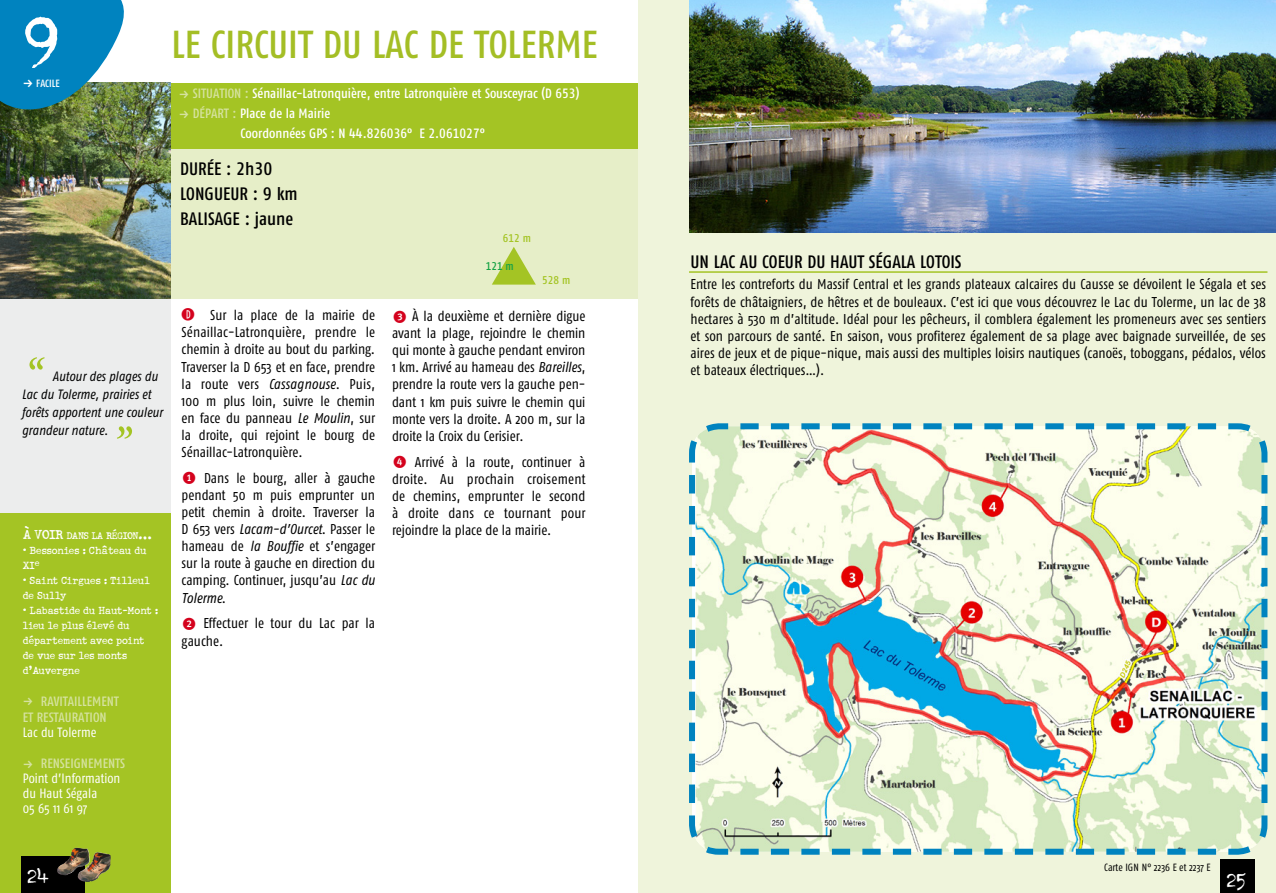
<style>
.page{position:relative;width:1276px;height:893px;background:#fff}
.page>*{position:absolute;margin:0;border:0;box-sizing:border-box;transform-origin:0 0}
.t1{font:72px "Schmutz ICG Cleaned";color:#fff}
.t2{font:italic 54px "Adobe Caslon";color:#a4c424}
.t3{font:39px "Fago Co Med Tf";color:#a4be25}
.t4{font:21px "Schmutz ICG Cleaned";color:#fff}
.t5{font:18px/25.2px "Fago Co Med Tf";color:#000}
.t6{font:14.25px/17.1px "Fago Co";color:#000;text-align:justify}
.t7{font:13.5px "Fago Co Med Tf";color:#fff}
.t8{font:italic 13.5px/18px "Fago Co";color:#000}
.t9{font:13.5px/15px "Fago Co";color:#fff}
.t10{font:13.5px/16px "Fago Co Med Tf";color:#d5e29f}
.t11{font:12px/15px "Schmutz ICG Cleaned";color:#fff}
.t12{font:11.25px "Schmutz ICG Cleaned";letter-spacing:-.055em;color:#fff}
.t13{font:11.25px "Fago Co Med Tf";color:#a4c424}
.t14{font:11.25px "Fago Co Med Tf";color:#17a345}
.t15{font:10.5px "Fago Co";color:#000}
.t16{font:10.5px "Fago Co Med Tf";color:#fff}
.s1{font-family:"Dingbests";font-size:13.5px}
.s2{font-size:15px}
.s3{font-family:"Dingbests"}
.s4{font-family:"Dingbests";color:#d5e29f}
.s5{color:#d5e29f}
.s6{font-family:"KG Counting Stars";font-size:18px;color:#d4021d}
.s7{font-style:italic}
.s8{font-family:"Dingbests";font-size:18px;color:#d4021d}
</style>
<div class="page">
<div style="left:638px;top:0;width:638px;height:893px;background:#eff4db"></div>
<div style="left:0;top:85px;width:638px;height:214px;background:#e6eec8"></div>
<div style="left:0;top:277px;width:170px;height:442px;background:#eceded"></div>
<svg style="left:689px;top:423px;width:579px;height:432px;background:#d3e0d0"></svg>
<div style="left:0;top:513px;width:170px;height:380px;background:#a4c424"></div>
<svg style="left:21px;top:857px;width:64px;height:36px;background:#13100d"></svg>
<img style="left:63px;top:848px;width:13px;height:16px">
<div style="left:170px;top:83px;width:468px;height:66px;background:#a4c424"></div>
<div style="left:1220px;top:860px;width:34px;height:33px;background:#000"></div>
<img style="left:0;top:83px;width:170px;height:216px">
<img style="left:0;top:0;width:157px;height:125px">
<hr style="left:689px;top:271px;width:578px;height:2px;background:#a4c424">
<img style="left:689px;top:0;width:587px;height:233px">
<h1 class="t1" style="left:23px;top:0;width:35px">9</h1>
<p class="t16" style="left:23px;top:77px;width:38px"><span class="s1">f</span> FACILE</p>
<h2 class="t2" style="left:22px;top:347px;width:19px">“</h2>
<p class="t8" style="left:22px;top:367px;width:142px;text-indent:31px">Autour des plages du<br>Lac du Tolerme, prairies et forêts apportent une couleur grandeur nature.</p>
<h2 class="t2" style="left:111px;top:416px;width:19px">”</h2>
<p class="t12" style="left:23px;top:530px;width:131px"><span class="s2">À</span> <span class="s2">VOIR</span> DANS LA RÉGION<span class="s2">…</span></p>
<p class="t11" style="left:23px;top:543px;width:125px">• Bessonies : Château du<br>XI<sup>e</sup></p>
<p class="t11" style="left:23px;top:573px;width:129px">• Saint Cirgues : Tilleul de Sully</p>
<p class="t11" style="left:23px;top:603px;width:137px">• Labastide du Haut-Mont : lieu le plus élevé du département avec point de vue sur les monts d’Auvergne</p>
<p class="t10" style="left:23px;top:693px;width:98px"><span class="s3">f</span> RAVITAILLEMENT<br>ET RESTAURATION</p>
<p class="t9" style="left:23px;top:724px;width:75px">Lac du Tolerme</p>
<p class="t10" style="left:23px;top:755px;width:104px"><span class="s3">f</span> RENSEIGNEMENTS</p>
<p class="t9" style="left:23px;top:770px;width:99px">Point d’Information du Haut Ségala<br>05 65 11 61 97</p>
<h3 class="t3" style="left:172px;top:21px;width:427px">LE CIRCUIT DU LAC DE TOLERME</h3>
<p class="t7" style="left:179px;top:85px;width:402px"><span class="s4">f</span> <span class="s5">SITUATION :</span> Sénaillac-Latronquière, entre Latronquière et Sousceyrac (D 653)</p>
<p class="t7" style="left:179px;top:106px;width:153px"><span class="s4">f</span> <span class="s5">DÉPART :</span> Place de la Mairie</p>
<p class="t7" style="left:240px;top:126px;width:246px">Coordonnées GPS : N 44.826036° E 2.061027°</p>
<p class="t5" style="left:180px;top:156px;width:119px">DURÉE : 2h30<br>LONGUEUR : 9 km<br>BALISAGE : jaune</p>
<p class="t6" style="left:182px;top:307px;width:195px"><span class="s6">D</span> Sur la place de la mairie de Sénaillac-Latronquière, prendre le chemin à droite au bout du parking.<br>Traverser la D 653 et en face, prendre la route vers <span class="s7">Cassagnouse</span>. Puis, 100 m plus loin, suivre le chemin en face du panneau <span class="s7">Le Moulin</span>, sur la droite, qui rejoint le bourg de Sénaillac-Latronquière.</p>
<p class="t6" style="left:182px;top:469px;width:195px"><span class="s8">1</span> Dans le bourg, aller à gauche pendant 50 m puis emprunter un petit chemin à droite. Traverser la D 653 vers <span class="s7">Lacam-d’Ourcet</span>. Passer le hameau de <span class="s7">la Bouffie</span> et s’engager sur la route à gauche en direction du camping. Continuer, jusqu’au <span class="s7">Lac du Tolerme</span>.</p>
<p class="t6" style="left:182px;top:615px;width:195px"><span class="s8">2</span> Effectuer le tour du Lac par la gauche.</p>
<p class="t13" style="left:503px;top:231px;width:29px">612 m</p>
<p class="t14" style="left:486px;top:260px;width:29px">121 m</p>
<p class="t13" style="left:542px;top:273px;width:29px">528 m</p>
<p class="t6" style="left:392px;top:307px;width:195px"><span class="s8">3</span> À la deuxième et dernière digue avant la plage, rejoindre le chemin qui monte à gauche pendant environ 1 km. Arrivé au hameau des <span class="s7">Bareilles</span>, prendre la route vers la gauche pen&shy;dant 1 km puis suivre le chemin qui monte vers la droite. A 200 m, sur la droite la Croix du Cerisier.</p>
<p class="t6" style="left:392px;top:453px;width:195px"><span class="s8">4</span> Arrivé à la route, continuer à droite. Au prochain croisement de chemins, emprunter le second à droite dans ce tournant pour rejoindre la place de la mairie.</p>
<h3 class="t4" style="left:27px;top:865px;width:23px">24</h3>
<p class="t5" style="left:690px;top:249px;width:272px">UN LAC AU COEUR DU HAUT SÉGALA LOTOIS</p>
<p class="t6" style="left:690px;top:276px;width:577px">Entre les contreforts du Massif Central et les grands plateaux calcaires du Causse se dévoilent le Ségala et ses forêts de châtaigniers, de hêtres et de bouleaux. C’est ici que vous découvrez le Lac du Tolerme, un lac de 38 hectares à 530 m d’altitude. Idéal pour les pêcheurs, il comblera également les promeneurs avec ses sentiers et son parcours de santé. En saison, vous profiterez également de sa plage avec baignade surveillée, de ses aires de jeux et de pique-nique, mais aussi des multiples loisirs nautiques (canoës, toboggans, pédalos, vélos et bateaux électriques…).</p>
<p class="t15" style="left:1104px;top:861px;width:108px">Carte IGN N° 2236 E et 2237 E</p>
<h3 class="t4" style="left:1226px;top:868px;width:21px">25</h3>
</div>
